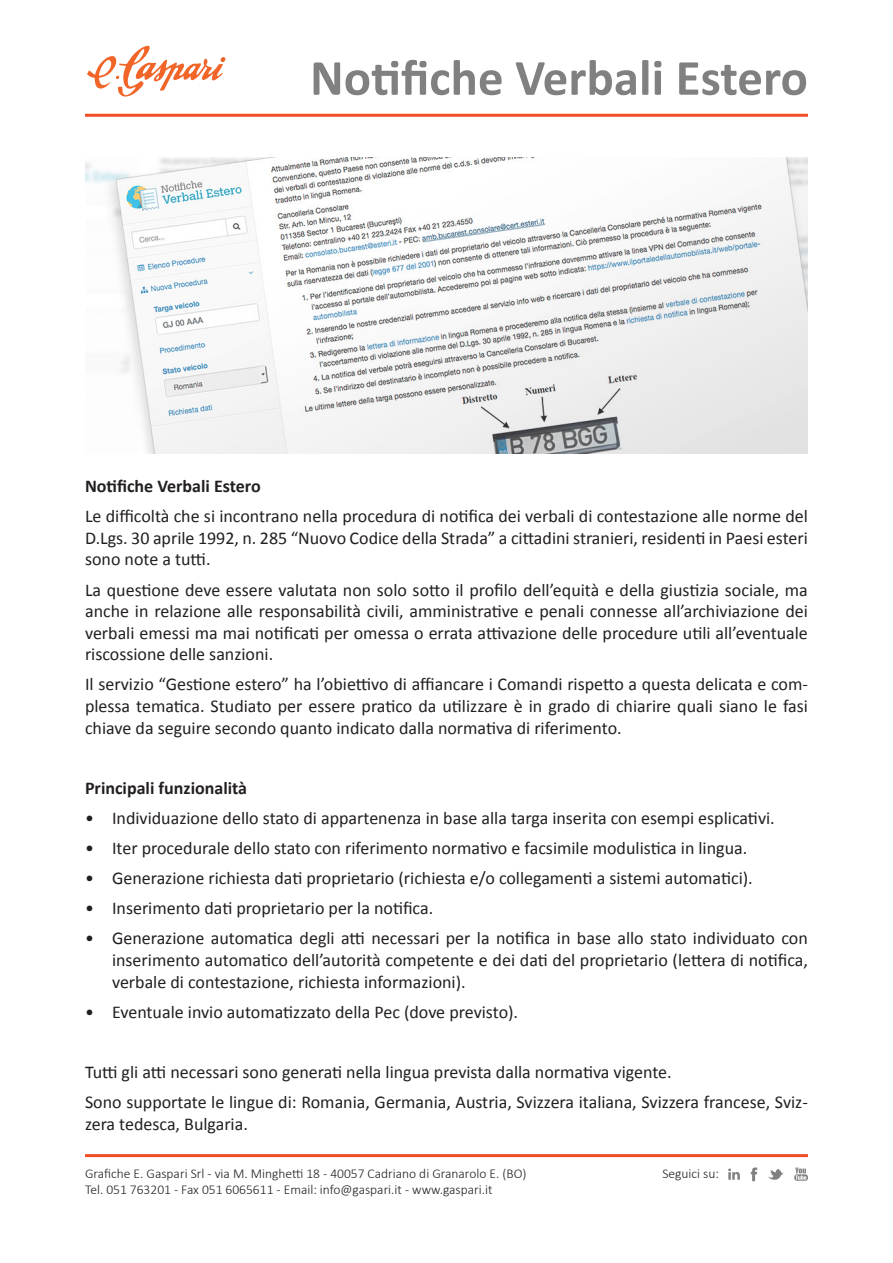
<style>
.page{position:relative;width:893px;height:1263px;background:#fff}
.page>*{position:absolute;margin:0;border:0;box-sizing:border-box;transform-origin:0 0}
.t1{font:700 51px "Calibri";color:#808080}
.t2{font:18px/21.6px "Calibri";color:#231f20;text-align:justify}
.t3{font:700 18px "Calibri";color:#231f20}
.t4{font:300 13.5px/16.2px "Calibri";color:#231f20}
</style>
<div class="page">
<hr style="left:85px;top:1154px;width:723px;height:3px;background:#f04d28">
<hr style="left:85px;top:114px;width:723px;height:3px;background:#f04d28">
<svg style="left:794px;top:1167px;width:14px;height:14px"></svg>
<svg style="left:768px;top:1169px;width:15px;height:11px"></svg>
<svg style="left:751px;top:1167px;width:6px;height:14px"></svg>
<svg style="left:728px;top:1168px;width:12px;height:12px"></svg>
<svg style="left:87px;top:46px;width:139px;height:51px"></svg>
<img style="left:85px;top:157px;width:723px;height:296px">
<h1 class="t1" style="left:310px;top:45px;width:499px">Notifiche Verbali Estero</h1>
<p class="t3" style="left:85px;top:475px;width:177px">Notifiche Verbali Estero</p>
<p class="t2" style="left:85px;top:505px;width:724px">Le difficoltà che si incontrano nella procedura di notifica dei verbali di contestazione alle norme del D.Lgs. 30 aprile 1992, n. 285 “Nuovo Codice della Strada” a cittadini stranieri, residenti in Paesi esteri sono note a tutti.</p>
<p class="t2" style="left:85px;top:579px;width:724px">La questione deve essere valutata non solo sotto il profilo dell’equità e della giustizia sociale, ma anche in relazione alle responsabilità civili, amministrative e penali connesse all’archiviazione dei verbali emessi ma mai notificati per omessa o errata attivazione delle procedure utili all’eventuale riscossione delle sanzioni.</p>
<p class="t2" style="left:85px;top:674px;width:724px">Il servizio “Gestione estero” ha l’obiettivo di affiancare i Comandi rispetto a questa delicata e com&shy;plessa tematica. Studiato per essere pratico da utilizzare è in grado di chiarire quali siano le fasi chiave da seguire secondo quanto indicato dalla normativa di riferimento.</p>
<p class="t3" style="left:85px;top:776px;width:164px">Principali funzionalità</p>
<p class="t2" style="left:85px;top:807px;width:691px">• Individuazione dello stato di appartenenza in base alla targa inserita con esempi esplicativi.</p>
<p class="t2" style="left:85px;top:837px;width:664px">• Iter procedurale dello stato con riferimento normativo e facsimile modulistica in lingua.</p>
<p class="t2" style="left:85px;top:867px;width:669px">• Generazione richiesta dati proprietario (richiesta e/o collegamenti a sistemi automatici).</p>
<p class="t2" style="left:85px;top:897px;width:350px">• Inserimento dati proprietario per la notifica.</p>
<p class="t2" style="left:112px;top:928px;width:697px;text-indent:-27px">• Generazione automatica degli atti necessari per la notifica in base allo stato individuato con inserimento automatico dell’autorità competente e dei dati del proprietario (lettera di notifica, verbale di contestazione, richiesta informazioni).</p>
<p class="t2" style="left:85px;top:1001px;width:435px">• Eventuale invio automatizzato della Pec (dove previsto).</p>
<p class="t2" style="left:85px;top:1057px;width:724px;line-height:30.2px">Tutti gli atti necessari sono generati nella lingua prevista dalla normativa vigente.<br>Sono supportate le lingue di: Romania, Germania, Austria, Svizzera italiana, Svizzera francese, Sviz-</p>
<p class="t2" style="left:85px;top:1113px;width:164px">zera tedesca, Bulgaria.</p>
<p class="t4" style="left:85px;top:1164px;width:443px">Grafiche E. Gaspari Srl - via M. Minghetti 18 - 40057 Cadriano di Granarolo E. (BO)<br>Tel. 051 763201 - Fax 051 6065611 - Email: info@gaspari.it - www.gaspari.it</p>
<p class="t4" style="left:662px;top:1164px;width:58px">Seguici su:</p>
</div>
